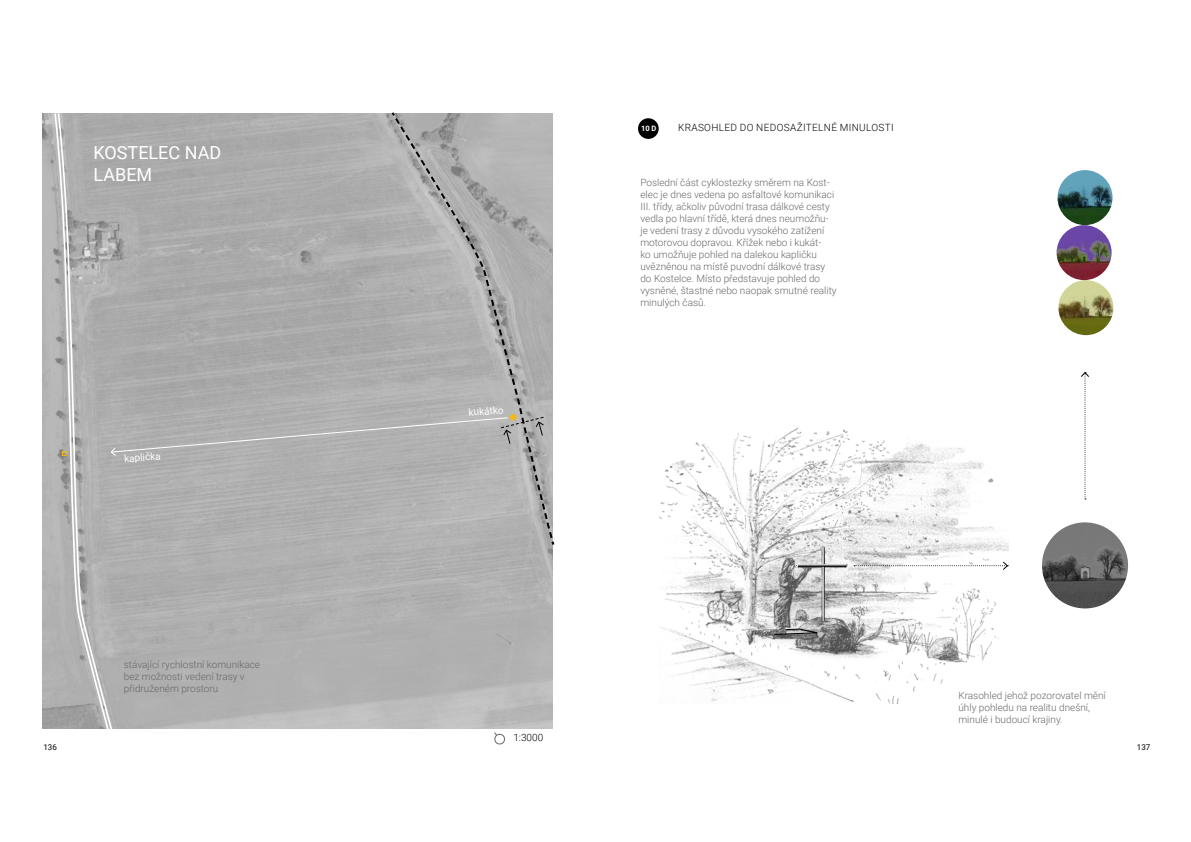
<style>
.page{position:relative;width:1191px;height:842px;background:#fff}
.page>*{position:absolute;margin:0;border:0;box-sizing:border-box;transform-origin:0 0}
.t1{font:18px/21.6px "Roboto";color:#fff}
.t2{font:300 10px/12px "Roboto";color:#67686b}
.t3{font:300 10px "Roboto";letter-spacing:.035em;color:#000}
.t4{font:10px "Roboto";color:#fff}
.t5{font:8px "Roboto";color:#000}
.t6{font:700 7.5px "Roboto";color:#fff}
</style>
<div class="page">
<svg style="left:53px;top:112px;width:501px;height:633px;background:#b1b1b1"></svg>
<img style="left:659px;top:427px;width:349px;height:276px">
<img style="left:1042px;top:522px;width:86px;height:86px;border-radius:43px">
<img style="left:1057px;top:170px;width:55px;height:55px;border-radius:28px">
<img style="left:1058px;top:280px;width:55px;height:55px;border-radius:28px">
<img style="left:1056px;top:225px;width:55px;height:55px;border-radius:28px">
<svg style="left:854px;top:561px;width:154px;height:10px"></svg>
<svg style="left:1081px;top:372px;width:8px;height:127px"></svg>
<svg style="left:773px;top:628px;width:50px;height:7px"></svg>
<hr style="left:823px;top:566px;width:1px;height:55px;background:#000">
<hr style="left:822px;top:566px;width:1px;height:55px;background:#fff">
<svg style="left:822px;top:547px;width:2px;height:17px"></svg>
<hr style="left:797px;top:565px;width:49px;height:2px;background:#000">
<hr style="left:797px;top:564px;width:49px;height:1px;background:#fff">
<div style="left:638px;top:118px;width:20px;height:21px;background:#000;border-radius:50%"></div>
<h1 class="t1" style="left:94px;top:141px;width:129px">KOSTELEC NAD<br>LABEM</h1>
<p class="t4" style="left:124px;top:451px;width:38px;rotate:-4deg">kaplička</p>
<p class="t2" style="left:124px;top:658px;width:138px">stávající rychlostní komunikace bez možnosti vedení trasy v přidruženém prostoru</p>
<p class="t4" style="left:468px;top:405px;width:37px;rotate:-4deg">kukátko</p>
<p class="t6" style="left:641px;top:123px;width:17px">10 D</p>
<p class="t3" style="left:678px;top:121px;width:217px">KRASOHLED DO NEDOSAŽITELNÉ MINULOSTI</p>
<p class="t2" style="left:640px;top:176px;width:198px">Poslední část cyklostezky směrem na Kost&shy;elec je dnes vedena po asfaltové komunikaci III. třídy, ačkoliv původní trasa dálkové cesty vedla po hlavní třídě, která dnes neumožňu&shy;je vedení trasy z důvodu vysokého zatížení motorovou dopravou. Křížek nebo i kukát-<br>ko umožňuje pohled na dalekou kapličku uvězněnou na místě puvodní dálkové trasy do Kostelce. Místo představuje pohled do vysněné, štastné nebo naopak smutné reality minulých časů.</p>
<p class="t3" style="left:513px;top:730px;width:31px">1:3000</p>
<p class="t2" style="left:958px;top:689px;width:149px">Krasohled jehož pozorovatel mění úhly pohledu na realitu dnešní, minulé i budoucí krajiny.</p>
<p class="t5" style="left:43px;top:742px;width:15px">136</p>
<p class="t5" style="left:1136px;top:742px;width:15px">137</p>
</div>
